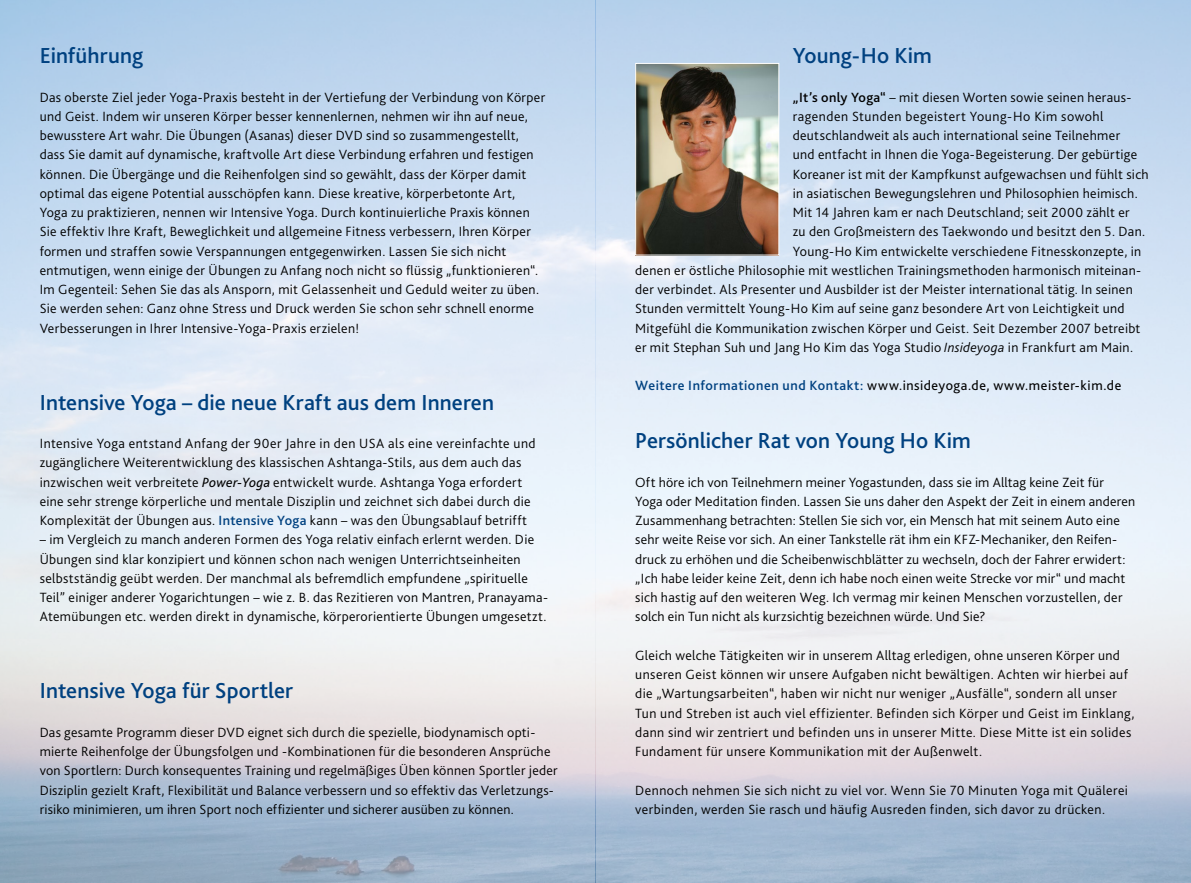
<style>
.page{position:relative;width:1191px;height:883px;background:#fff}
.page>*{position:absolute;margin:0;border:0;box-sizing:border-box;transform-origin:0 0}
.t1{font:500 22.75px "Bliss 2";letter-spacing:.005em;color:#004180}
.t2{font:300 14px/19.2px "Bliss 2";letter-spacing:.02em;color:#000}
.t3{font:14px "Bliss 2";letter-spacing:.035em;color:#000}
.t4{font:300 14px "Bliss 2";letter-spacing:.04em;color:#000}
.s1{font-weight:400;font-style:italic}
.s2{font-weight:500;color:#004180}
.s3{font-weight:500}
.s4{font-style:italic}
</style>
<div class="page">
<img style="left:0;top:0;width:1191px;height:883px">
<img style="left:637px;top:65px;width:140px;height:189px">
<div style="left:635px;top:63px;width:144px;height:193px;border:1px solid #fff"></div>
<h1 class="t1" style="left:40px;top:41px;width:105px">Einführung</h1>
<p class="t2" style="left:40px;top:87px;width:507px">Das oberste Ziel jeder Yoga-Praxis besteht in der Vertiefung der Verbindung von Körper und Geist. Indem wir unseren Körper besser kennenlernen, nehmen wir ihn auf neue, bewusstere Art wahr. Die Übungen (Asanas) dieser DVD sind so zusammengestellt, dass Sie damit auf dynamische, kraftvolle Art diese Verbindung erfahren und festigen können. Die Übergänge und die Reihenfolgen sind so gewählt, dass der Körper damit optimal das eigene Potential ausschöpfen kann. Diese kreative, körperbetonte Art, Yoga zu praktizieren, nennen wir Intensive Yoga. Durch kontinuierliche Praxis können Sie effektiv Ihre Kraft, Beweglichkeit und allgemeine Fitness verbessern, Ihren Körper formen und straffen sowie Verspannungen entgegenwirken. Lassen Sie sich nicht entmutigen, wenn einige der Übungen zu Anfang noch nicht so flüssig „funktionieren“.<br>Im Gegenteil: Sehen Sie das als Ansporn, mit Gelassenheit und Geduld weiter zu üben.<br>Sie werden sehen: Ganz ohne Stress und Druck werden Sie schon sehr schnell enorme Verbesserungen in Ihrer Intensive-Yoga-Praxis erzielen!</p>
<h1 class="t1" style="left:40px;top:388px;width:456px">Intensive Yoga – die neue Kraft aus dem Inneren</h1>
<p class="t2" style="left:40px;top:434px;width:497px">Intensive Yoga entstand Anfang der 90er Jahre in den USA als eine vereinfachte und zugänglichere Weiterentwicklung des klassischen Ashtanga-Stils, aus dem auch das inzwischen weit verbreitete <span class="s1">Power-Yoga</span> entwickelt wurde. Ashtanga Yoga erfordert eine sehr strenge körperliche und mentale Disziplin und zeichnet sich dabei durch die Komplexität der Übungen aus. <span class="s2">Intensive Yoga</span> kann – was den Übungsablauf betrifft</p>
<p class="t2" style="left:40px;top:530px;width:510px">– im Vergleich zu manch anderen Formen des Yoga relativ einfach erlernt werden. Die Übungen sind klar konzipiert und können schon nach wenigen Unterrichtseinheiten selbstständig geübt werden. Der manchmal als befremdlich empfundene „spirituelle Teil” einiger anderer Yogarichtungen – wie z. B. das Rezitieren von Mantren, Pranayama-Atemübungen etc. werden direkt in dynamische, körperorientierte Übungen umgesetzt.</p>
<h1 class="t1" style="left:40px;top:677px;width:255px">Intensive Yoga für Sportler</h1>
<p class="t2" style="left:40px;top:722px;width:519px">Das gesamte Programm dieser DVD eignet sich durch die spezielle, biodynamisch opti&shy;mierte Reihenfolge der Übungsfolgen und -Kombinationen für die besonderen Ansprüche von Sportlern: Durch konsequentes Training und regelmäßiges Üben können Sportler jeder Disziplin gezielt Kraft, Flexibilität und Balance verbessern und so effektiv das Verletzungs&shy;risiko minimieren, um ihren Sport noch effizienter und sicherer ausüben zu können.</p>
<h1 class="t1" style="left:792px;top:41px;width:141px">Young-Ho Kim</h1>
<p class="t2" style="left:792px;top:87px;width:340px"><span class="s3">„It’s only Yoga“</span> – mit diesen Worten sowie seinen heraus-</p>
<p class="t4" style="left:792px;top:107px;width:312px">ragenden Stunden begeistert Young-Ho Kim sowohl</p>
<p class="t2" style="left:792px;top:126px;width:329px">deutschlandweit als auch international seine Teilnehmer</p>
<p class="t2" style="left:792px;top:145px;width:346px">und entfacht in Ihnen die Yoga-Begeisterung. Der gebürtige</p>
<p class="t2" style="left:792px;top:164px;width:357px">Koreaner ist mit der Kampfkunst aufgewachsen und fühlt sich</p>
<p class="t2" style="left:792px;top:183px;width:346px">in asiatischen Bewegungslehren und Philosophien heimisch.</p>
<p class="t2" style="left:792px;top:203px;width:338px">Mit 14 Jahren kam er nach Deutschland; seit 2000 zählt er</p>
<p class="t2" style="left:792px;top:222px;width:354px">zu den Großmeistern des Taekwondo und besitzt den 5. Dan.</p>
<p class="t2" style="left:792px;top:241px;width:350px">Young-Ho Kim entwickelte verschiedene Fitnesskonzepte, in</p>
<p class="t2" style="left:635px;top:260px;width:507px">denen er östliche Philosophie mit westlichen Trainingsmethoden harmonisch miteinan-</p>
<p class="t2" style="left:635px;top:280px;width:499px">der verbindet. Als Presenter und Ausbilder ist der Meister international tätig. In seinen</p>
<p class="t2" style="left:635px;top:299px;width:491px">Stunden vermittelt Young-Ho Kim auf seine ganz besondere Art von Leichtigkeit und</p>
<p class="t2" style="left:635px;top:318px;width:507px">Mitgefühl die Kommunikation zwischen Körper und Geist. Seit Dezember 2007 betreibt</p>
<p class="t2" style="left:635px;top:337px;width:499px">er mit Stephan Suh und Jang Ho Kim das Yoga Studio <span class="s4">Insideyoga</span> in Frankfurt am Main.</p>
<p class="t3" style="left:635px;top:377px;width:487px"><span class="s2">Weitere Informationen und Kontakt:</span> www.insideyoga.de, www.meister-kim.de</p>
<h1 class="t1" style="left:635px;top:426px;width:337px">Persönlicher Rat von Young Ho Kim</h1>
<p class="t2" style="left:635px;top:472px;width:501px">Oft höre ich von Teilnehmern meiner Yogastunden, dass sie im Alltag keine Zeit für<br>Yoga oder Meditation finden. Lassen Sie uns daher den Aspekt der Zeit in einem anderen Zusammenhang betrachten: Stellen Sie sich vor, ein Mensch hat mit seinem Auto eine sehr weite Reise vor sich. An einer Tankstelle rät ihm ein KFZ-Mechaniker, den Reifen&shy;druck zu erhöhen und die Scheibenwischblätter zu wechseln, doch der Fahrer erwidert: „Ich habe leider keine Zeit, denn ich habe noch einen weite Strecke vor mir“ und macht sich hastig auf den weiteren Weg. Ich vermag mir keinen Menschen vorzustellen, der solch ein Tun nicht als kurzsichtig bezeichnen würde. Und Sie?</p>
<p class="t2" style="left:635px;top:645px;width:501px">Gleich welche Tätigkeiten wir in unserem Alltag erledigen, ohne unseren Körper und unseren Geist können wir unsere Aufgaben nicht bewältigen. Achten wir hierbei auf die „Wartungsarbeiten“, haben wir nicht nur weniger „Ausfälle“, sondern all unser Tun und Streben ist auch viel effizienter. Befinden sich Körper und Geist im Einklang, dann sind wir zentriert und befinden uns in unserer Mitte. Diese Mitte ist ein solides Fundament für unsere Kommunikation mit der Außenwelt.</p>
<p class="t2" style="left:635px;top:780px;width:494px">Dennoch nehmen Sie sich nicht zu viel vor. Wenn Sie 70 Minuten Yoga mit Quälerei verbinden, werden Sie rasch und häufig Ausreden finden, sich davor zu drücken.</p>
</div>
